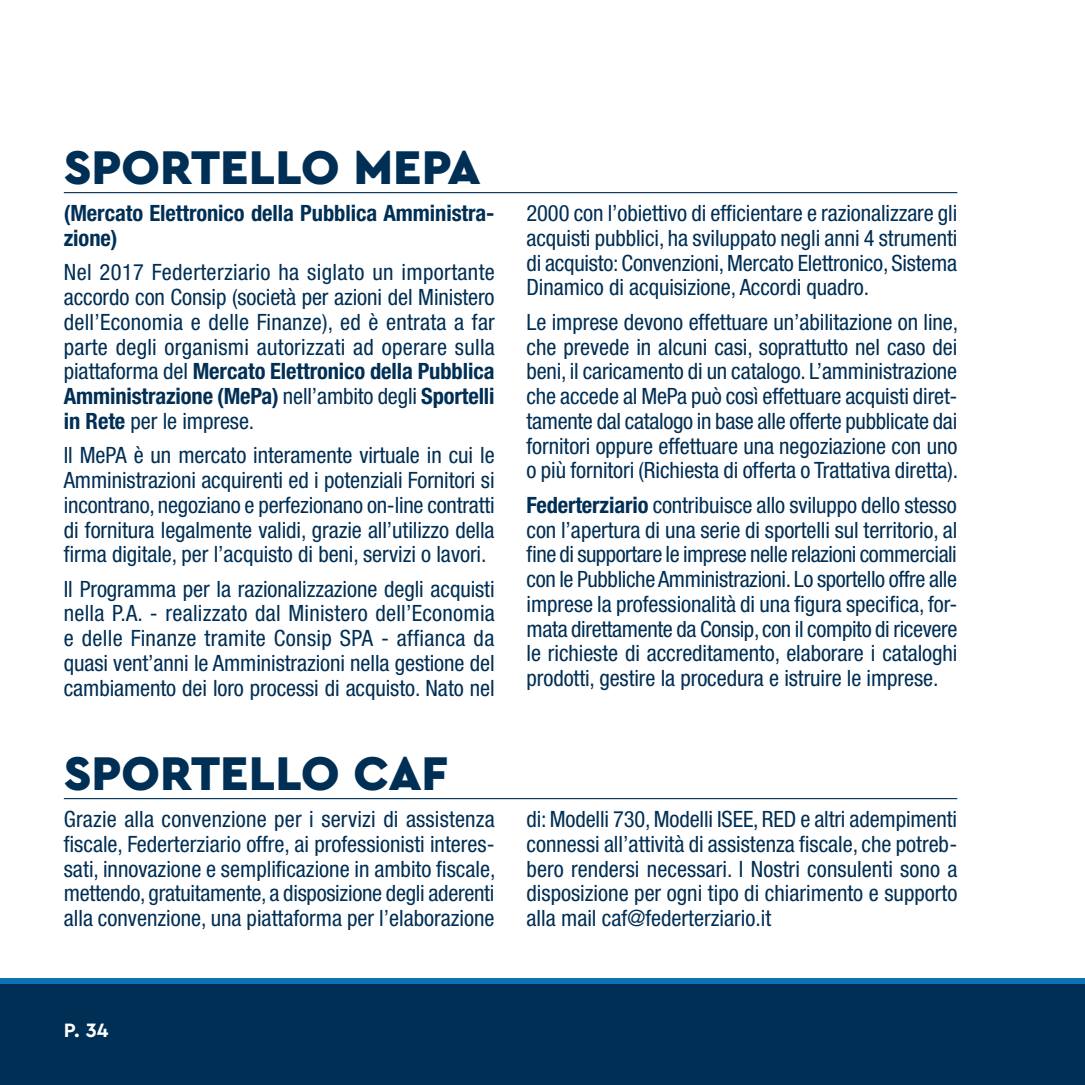
<style>
.page{position:relative;width:1085px;height:1085px;background:#fff}
.page>*{position:absolute;margin:0;border:0;box-sizing:border-box;transform-origin:0 0}
.Titolo_Blu{font:900 49.5px "Cera Pro";color:#002f55}
.Testo_Blu{font:condensed 22.5px/24.8px "Helvetica Neue LT Std";letter-spacing:-.005em;color:#002f55;text-align:justify}
.Testo_Blu-2{font:700 condensed 22.5px/24.8px "Helvetica Neue LT Std";letter-spacing:-.005em;color:#002f55}
.t1{font:700 20.25px "Cera Pro";color:#fff}
.s1{font-weight:700}
</style>
<div class="page">
<div style="left:0;top:977px;width:1084px;height:107px;background:#002f55"></div>
<div style="left:0;top:977px;width:1084px;height:5px;background:#0e71b2"></div>
<hr style="left:64px;top:192px;width:893px;height:1px;background:#002f55">
<hr style="left:64px;top:798px;width:893px;height:1px;background:#002f55">
<p class="Titolo_Blu" style="left:64px;top:134px;width:418px">SPORTELLO MEPA</p>
<p class="Testo_Blu-2" style="left:64px;top:200px;width:432px">(Mercato Elettronico della Pubblica Amministra&shy;zione)</p>
<p class="Testo_Blu" style="left:64px;top:260px;width:432px">Nel 2017 Federterziario ha siglato un importante accordo con Consip (società per azioni del Ministero dell’Economia e delle Finanze), ed è entrata a far parte degli organismi autorizzati ad operare sulla piattaforma del <span class="s1">Mercato Elettronico della Pubblica Amministrazione (MePa)</span> nell’ambito degli <span class="s1">Sportelli in Rete</span> per le imprese.</p>
<p class="Testo_Blu" style="left:64px;top:442px;width:432px">Il MePA è un mercato interamente virtuale in cui le Amministrazioni acquirenti ed i potenziali Fornitori si incontrano, negoziano e perfezionano on-line contratti di fornitura legalmente validi, grazie all’utilizzo della firma digitale, per l’acquisto di beni, servizi o lavori.</p>
<p class="Testo_Blu" style="left:64px;top:576px;width:432px">Il Programma per la razionalizzazione degli acquisti nella P.A. - realizzato dal Ministero dell’Economia e delle Finanze tramite Consip SPA - affianca da quasi vent’anni le Amministrazioni nella gestione del cambiamento dei loro processi di acquisto. Nato nel</p>
<p class="Testo_Blu" style="left:526px;top:201px;width:432px">2000 con l’obiettivo di efficientare e razionalizzare gli acquisti pubblici, ha sviluppato negli anni 4 strumenti di acquisto: Convenzioni, Mercato Elettronico, Sistema Dinamico di acquisizione, Accordi quadro.</p>
<p class="Testo_Blu" style="left:526px;top:309px;width:433px">Le imprese devono effettuare un’abilitazione on line, che prevede in alcuni casi, soprattutto nel caso dei beni, il caricamento di un catalogo. L’amministrazione che accede al MePa può così effettuare acquisti diret&shy;tamente dal catalogo in base alle offerte pubblicate dai fornitori oppure effettuare una negoziazione con uno o più fornitori (Richiesta di offerta o Trattativa diretta).</p>
<p class="Testo_Blu" style="left:526px;top:492px;width:432px"><span class="s1">Federterziario</span> contribuisce allo sviluppo dello stesso con l’apertura di una serie di sportelli sul territorio, al fine di supportare le imprese nelle relazioni commerciali con le Pubbliche Amministrazioni. Lo sportello offre alle imprese la professionalità di una figura specifica, for&shy;mata direttamente da Consip, con il compito di ricevere le richieste di accreditamento, elaborare i cataloghi prodotti, gestire la procedura e istruire le imprese.</p>
<p class="Titolo_Blu" style="left:64px;top:740px;width:386px">SPORTELLO CAF</p>
<p class="Testo_Blu" style="left:64px;top:806px;width:433px">Grazie alla convenzione per i servizi di assistenza fiscale, Federterziario offre, ai professionisti interes&shy;sati, innovazione e semplificazione in ambito fiscale, mettendo, gratuitamente, a disposizione degli aderenti alla convenzione, una piattaforma per l’elaborazione</p>
<p class="Testo_Blu" style="left:526px;top:806px;width:432px">di: Modelli 730, Modelli ISEE, RED e altri adempimenti connessi all’attività di assistenza fiscale, che potreb&shy;bero rendersi necessari. I Nostri consulenti sono a disposizione per ogni tipo di chiarimento e supporto alla mail caf@federterziario.it</p>
<p class="t1" style="left:64px;top:1016px;width:46px">P. 34</p>
</div>
